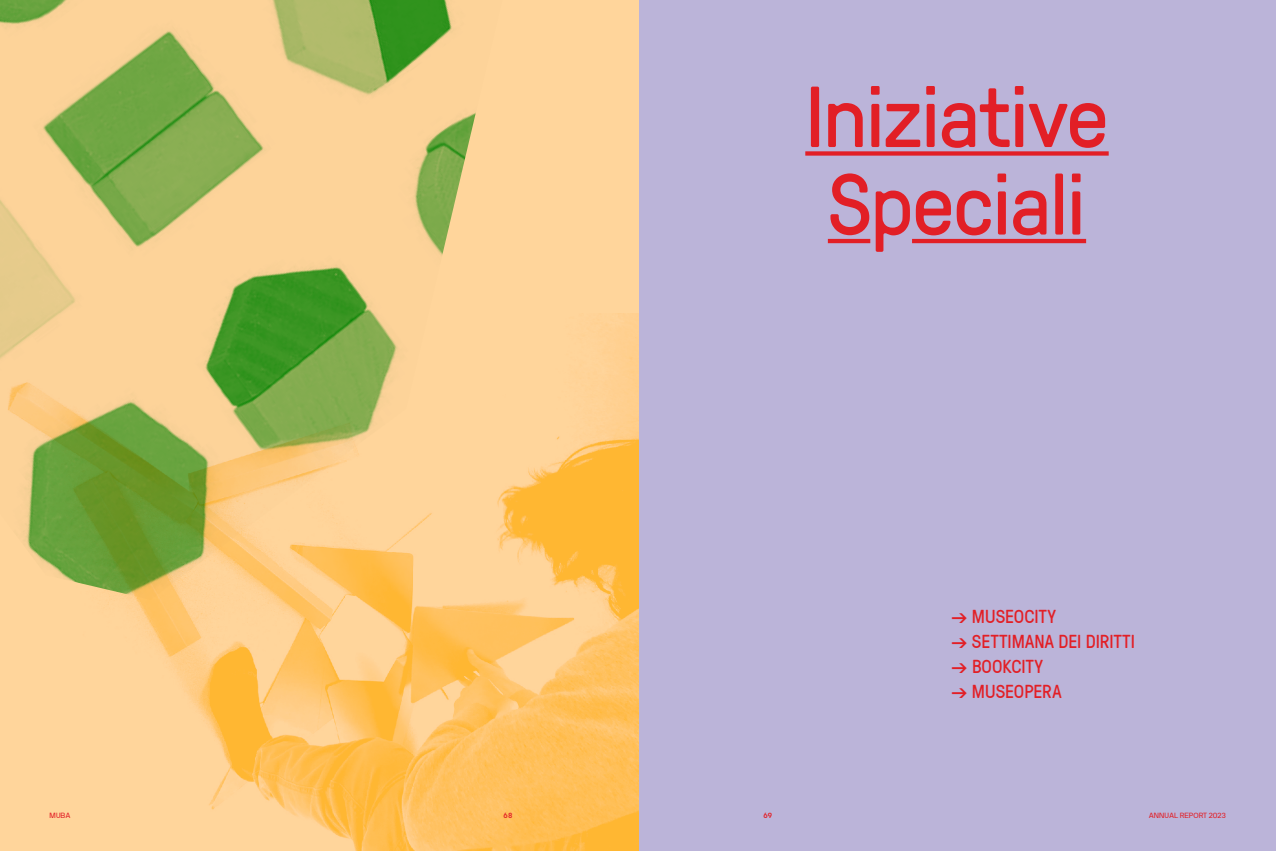
<style>
.page{position:relative;width:1276px;height:851px;background:#fff}
.page>*{position:absolute;margin:0;border:0;box-sizing:border-box;transform-origin:0 0}
.t1{font:86.25px/87.5px "GT Pressura";letter-spacing:-.02em;color:#e21f26}
.t2{font:18.75px "GT Pressura";color:#e21f26}
.t3{font:7.5px "NB International Regular Webfont";color:#e21f26}
.t4{font:7.5px "NB International Bold Webfont";color:#e21f26}
.s1{font-family:"Klarheit Grotesk";font-weight:500}
</style>
<div class="page">
<div style="left:638px;top:0;width:638px;height:850px;background:#bbb4d9"></div>
<div style="left:0;top:0;width:638px;height:850px;background:#ffd59b"></div>
<img style="left:0;top:0;width:476px;height:314px">
<img style="left:0;top:314px;width:638px;height:536px">
<div style="left:805px;top:151px;width:303px;height:5px;background:#e21f26"></div>
<hr style="left:828px;top:239px;width:42px;height:4px;background:#e21f26">
<hr style="left:912px;top:239px;width:174px;height:4px;background:#e21f26">
<h1 class="t1" style="left:805px;top:68px;width:305px">Iniziative<br>Speciali</h1>
<p class="t2" style="left:951px;top:602px;width:106px"><span class="s1">→</span> MUSEOCITY</p>
<p class="t2" style="left:951px;top:627px;width:185px"><span class="s1">→</span> SETTIMANA DEI DIRITTI</p>
<p class="t2" style="left:951px;top:652px;width:93px"><span class="s1">→</span> BOOKCITY</p>
<p class="t2" style="left:951px;top:677px;width:112px"><span class="s1">→</span> MUSEOPERA</p>
<p class="t3" style="left:50px;top:811px;width:22px">MUBA</p>
<p class="t4" style="left:503px;top:811px;width:11px">68</p>
<p class="t4" style="left:763px;top:811px;width:11px">69</p>
<p class="t3" style="left:1148px;top:811px;width:79px">ANNUAL REPORT 2023</p>
</div>
